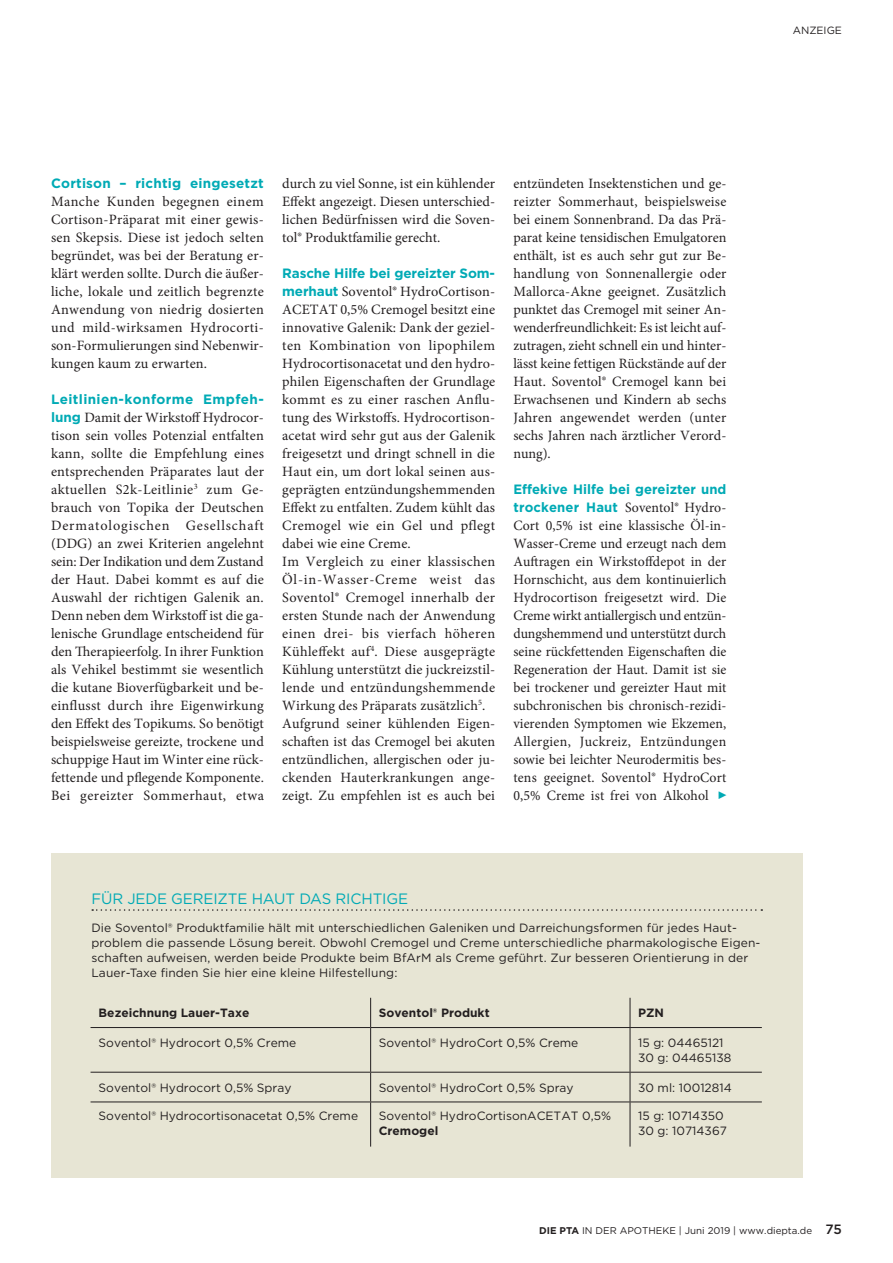
<style>
.page{position:relative;width:893px;height:1263px;background:#fff}
.page>*{position:absolute;margin:0;border:0;box-sizing:border-box;transform-origin:0 0}
.t1{font:15px "Gotham";letter-spacing:-.01em;color:#00aab5}
.t2{font:14.25px/18px "Minion Pro";letter-spacing:.01em;color:#231f20;text-align:justify}
.t3{font:700 13.5px "Gotham";letter-spacing:.015em;color:#00aab5}
.t4{font:700 13.5px "Gotham";letter-spacing:-.01em;color:#00aab5}
.t5{font:12px/15px "Gotham";letter-spacing:.01em;color:#231f20}
.t6{font:700 12px "Gotham";color:#231f20}
.t7{font:10.5px "Gotham";color:#231f20}
.t8{font:9.75px "Gotham";color:#231f20}
.s1{font-family:"Gotham";font-weight:700;font-size:13.5px;color:#00aab5}
.s2{font-weight:700}
.s3{font-weight:500;font-size:13.5px}
</style>
<div class="page">
<div style="left:51px;top:854px;width:751px;height:324px;background:#e7e5d4"></div>
<svg style="left:92px;top:909px;width:670px;height:2px"></svg>
<svg style="left:370px;top:998px;width:1px;height:29px"></svg>
<svg style="left:630px;top:998px;width:1px;height:29px"></svg>
<hr style="left:91px;top:1027px;width:280px;height:1px;background:#231f20">
<hr style="left:371px;top:1027px;width:259px;height:1px;background:#231f20">
<hr style="left:370px;top:1028px;width:1px;height:44px;background:#231f20">
<hr style="left:630px;top:1027px;width:132px;height:1px;background:#231f20">
<hr style="left:630px;top:1028px;width:1px;height:44px;background:#231f20">
<hr style="left:91px;top:1072px;width:280px;height:1px;background:#231f20">
<hr style="left:371px;top:1072px;width:259px;height:1px;background:#231f20">
<svg style="left:370px;top:1072px;width:1px;height:29px"></svg>
<hr style="left:630px;top:1072px;width:132px;height:1px;background:#231f20">
<svg style="left:630px;top:1072px;width:1px;height:29px"></svg>
<hr style="left:91px;top:1101px;width:280px;height:1px;background:#231f20">
<hr style="left:371px;top:1101px;width:259px;height:1px;background:#231f20">
<hr style="left:370px;top:1102px;width:1px;height:44px;background:#231f20">
<hr style="left:630px;top:1101px;width:132px;height:1px;background:#231f20">
<hr style="left:630px;top:1102px;width:1px;height:44px;background:#231f20">
<p class="t7" style="left:793px;top:23px;width:51px">ANZEIGE</p>
<p class="t3" style="left:51px;top:174px;width:214px">Cortison – richtig eingesetzt</p>
<p class="t2" style="left:51px;top:193px;width:215px">Manche Kunden begegnen einem Cortison-Präparat mit einer gewis&shy;sen Skepsis. Diese ist jedoch selten begründet, was bei der Beratung er&shy;klärt werden sollte. Durch die äußer&shy;liche, lokale und zeitlich begrenzte Anwendung von niedrig dosierten und mild-wirksamen Hydrocorti&shy;son-Formulierungen sind Nebenwir&shy;kungen kaum zu erwarten.</p>
<p class="t3" style="left:51px;top:390px;width:214px">Leitlinien-konforme Empfeh-</p>
<p class="t2" style="left:51px;top:409px;width:215px"><span class="s1">lung</span> Damit der Wirkstoff Hydrocor&shy;tison sein volles Potenzial entfalten kann, sollte die Empfehlung eines entsprechenden Präparates laut der aktuellen S2k-Leitlinie<sup>3</sup> zum Ge&shy;brauch von Topika der Deutschen Dermatologischen Gesellschaft (DDG) an zwei Kriterien angelehnt sein: Der Indikation und dem Zustand der Haut. Dabei kommt es auf die Auswahl der richtigen Galenik an.<br>Denn neben dem Wirkstoff ist die ga&shy;lenische Grundlage entscheidend für den Therapieerfolg. In ihrer Funktion als Vehikel bestimmt sie wesentlich die kutane Bioverfügbarkeit und be&shy;einflusst durch ihre Eigenwirkung den Effekt des Topikums. So benötigt beispielsweise gereizte, trockene und schuppige Haut im Winter eine rück&shy;fettende und pflegende Komponente.<br>Bei gereizter Sommerhaut, etwa</p>
<p class="t2" style="left:282px;top:175px;width:215px">durch zu viel Sonne, ist ein kühlender Effekt angezeigt. Diesen unterschied&shy;lichen Bedürfnissen wird die Soven&shy;tol® Produktfamilie gerecht.</p>
<p class="t4" style="left:282px;top:264px;width:214px">Rasche Hilfe bei gereizter Som-</p>
<p class="t2" style="left:282px;top:283px;width:215px;text-align:left"><span class="s1">merhaut</span> Soventol® HydroCortison-ACETAT 0,5% Cremogel besitzt eine innovative Galenik: Dank der geziel&shy;ten Kombination von lipophilem Hydrocortisonacetat und den hydro&shy;philen Eigenschaften der Grundlage kommt es zu einer raschen Anflu&shy;tung des Wirkstoffs. Hydrocortison&shy;acetat wird sehr gut aus der Galenik freigesetzt und dringt schnell in die Haut ein, um dort lokal seinen aus&shy;geprägten entzündungshemmenden Effekt zu entfalten. Zudem kühlt das Cremogel wie ein Gel und pflegt dabei wie eine Creme.<br>Im Vergleich zu einer klassischen Öl-in-Wasser-Creme weist das Soventol® Cremogel innerhalb der ersten Stunde nach der Anwendung einen drei- bis vierfach höheren Kühleffekt auf<sup>4</sup>. Diese ausgeprägte Kühlung unterstützt die juckreizstil&shy;lende und entzündungshemmende Wirkung des Präparats zusätzlich<sup>5</sup>.<br>Aufgrund seiner kühlenden Eigen&shy;schaften ist das Cremogel bei akuten entzündlichen, allergischen oder ju&shy;ckenden Hauterkrankungen ange&shy;zeigt. Zu empfehlen ist es auch bei</p>
<p class="t2" style="left:513px;top:175px;width:215px">entzündeten Insektenstichen und ge&shy;reizter Sommerhaut, beispielsweise bei einem Sonnenbrand. Da das Prä&shy;parat keine tensidischen Emulgatoren enthält, ist es auch sehr gut zur Be&shy;handlung von Sonnenallergie oder Mallorca-Akne geeignet. Zusätzlich punktet das Cremogel mit seiner An&shy;wenderfreundlichkeit: Es ist leicht auf&shy;zutragen, zieht schnell ein und hinter&shy;lässt keine fettigen Rückstände auf der Haut. Soventol® Cremogel kann bei Erwachsenen und Kindern ab sechs Jahren angewendet werden (unter sechs Jahren nach ärztlicher Verord&shy;nung).</p>
<p class="t3" style="left:513px;top:480px;width:214px">Effekive Hilfe bei gereizter und</p>
<p class="t2" style="left:513px;top:499px;width:215px;text-align:left"><span class="s1">trockener Haut</span> Soventol® Hydro-Cort 0,5% ist eine klassische Öl-in-Wasser-Creme und erzeugt nach dem Auftragen ein Wirkstoffdepot in der Hornschicht, aus dem kontinuierlich Hydrocortison freigesetzt wird. Die Creme wirkt antiallergisch und entzün&shy;dungshemmend und unterstützt durch seine rückfettenden Eigenschaften die Regeneration der Haut. Damit ist sie bei trockener und gereizter Haut mit subchronischen bis chronisch-rezidi&shy;vierenden Symptomen wie Ekzemen, Allergien, Juckreiz, Entzündungen sowie bei leichter Neurodermitis bes&shy;tens geeignet. Soventol® HydroCort 0,5% Creme ist frei von Alkohol</p>
<p class="t1" style="left:91px;top:889px;width:318px">FÜR JEDE GEREIZTE HAUT DAS RICHTIGE</p>
<p class="t5" style="left:91px;top:920px;width:670px">Die Soventol® Produktfamilie hält mit unterschiedlichen Galeniken und Darreichungsformen für jedes Haut&shy;problem die passende Lösung bereit. Obwohl Cremogel und Creme unterschiedliche pharmakologische Eigen&shy;schaften aufweisen, werden beide Produkte beim BfArM als Creme geführt. Zur besseren Orientierung in der Lauer-Taxe finden Sie hier eine kleine Hilfestellung:</p>
<p class="t6" style="left:99px;top:1005px;width:152px">Bezeichnung Lauer-Taxe</p>
<p class="t6" style="left:379px;top:1005px;width:112px">Soventol® Produkt</p>
<p class="t6" style="left:638px;top:1005px;width:27px">PZN</p>
<p class="t5" style="left:99px;top:1035px;width:199px">Soventol® Hydrocort 0,5% Creme</p>
<p class="t5" style="left:379px;top:1035px;width:201px">Soventol® HydroCort 0,5% Creme</p>
<p class="t5" style="left:638px;top:1035px;width:95px">15 g: 04465121<br>30 g: 04465138</p>
<p class="t5" style="left:99px;top:1080px;width:194px">Soventol® Hydrocort 0,5% Spray</p>
<p class="t5" style="left:379px;top:1080px;width:196px">Soventol® HydroCort 0,5% Spray</p>
<p class="t5" style="left:638px;top:1080px;width:95px">30 ml: 10012814</p>
<p class="t5" style="left:99px;top:1108px;width:261px">Soventol® Hydrocortisonacetat 0,5% Creme</p>
<p class="t5" style="left:379px;top:1108px;width:234px">Soventol® HydroCortisonACETAT 0,5%</p>
<p class="t6" style="left:379px;top:1123px;width:61px">Cremogel</p>
<p class="t5" style="left:638px;top:1108px;width:90px">15 g: 10714350<br>30 g: 10714367</p>
<p class="t8" style="left:539px;top:1224px;width:304px"><span class="s2">DIE PTA</span> IN DER APOTHEKE | Juni 2019 | www.diepta.de <span class="s3">75</span></p>
</div>
